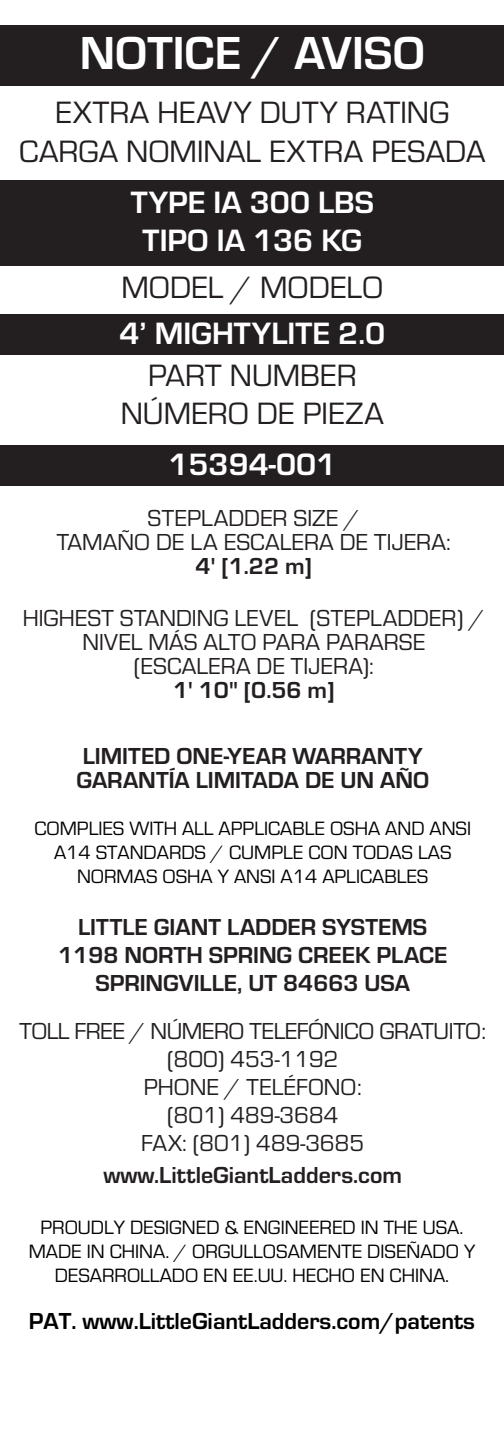
<style>
.page{position:relative;width:504px;height:1441px;background:#fff}
.page>*{position:absolute;margin:0;border:0;box-sizing:border-box;transform-origin:0 0}
.t1{font:700 48px "Eurostile";color:#fff}
.t2{font:32px/38.4px "Eurostile";color:#231f20;text-align:center}
.t3{font:700 32px/38.4px "Eurostile";color:#fff;text-align:center}
.t4{font:24px/28px "Eurostile";color:#231f20;text-align:center}
.t5{font:700 24px/28px "Eurostile";color:#231f20;text-align:center}
.t6{font:700 24px "Eurostile";color:#010101}
.t7{font:20px/24px "Eurostile";color:#010101;text-align:center}
</style>
<div class="page">
<div style="left:0;top:25px;width:504px;height:60px;background:#231f20"></div>
<div style="left:0;top:180px;width:504px;height:86px;background:#231f20"></div>
<div style="left:0;top:314px;width:504px;height:40px;background:#231f20"></div>
<div style="left:0;top:445px;width:504px;height:40px;background:#231f20"></div>
<h1 class="t1" style="left:80px;top:19px;width:346px">NOTICE / AVISO</h1>
<h2 class="t2" style="left:19px;top:92px;width:468px">EXTRA HEAVY DUTY RATING<br>CARGA NOMINAL EXTRA PESADA</h2>
<h2 class="t3" style="left:131px;top:180px;width:245px">TYPE IA 300 LBS<br>TIPO IA 136 KG</h2>
<h2 class="t2" style="left:121px;top:266px;width:263px">MODEL / MODELO</h2>
<h2 class="t3" style="left:120px;top:312px;width:267px">4’ MIGHTYLITE 2.0</h2>
<h2 class="t2" style="left:121px;top:355px;width:265px">PART NUMBER<br>NÚMERO DE PIEZA</h2>
<h2 class="t3" style="left:168px;top:443px;width:169px">15394-001</h2>
<p class="t4" style="left:57px;top:505px;width:396px;line-height:24px">STEPLADDER SIZE /<br>TAMAÑO DE LA ESCALERA DE TIJERA:</p>
<p class="t5" style="left:196px;top:550px;width:118px">4' [1.22 m]</p>
<p class="t4" style="left:23px;top:604px;width:463px;line-height:24px">HIGHEST STANDING LEVEL (STEPLADDER) /<br>NIVEL MÁS ALTO PARA PARARSE (ESCALERA DE TIJERA):</p>
<p class="t5" style="left:173px;top:674px;width:163px">1' 10" [0.56 m]</p>
<p class="t5" style="left:76px;top:742px;width:354px;line-height:24px;text-align:left">LIMITED ONE-YEAR WARRANTY<br>GARANTÍA LIMITADA DE UN AÑO</p>
<p class="t7" style="left:34px;top:815px;width:438px">COMPLIES WITH ALL APPLICABLE OSHA AND ANSI<br>A14 STANDARDS / CUMPLE CON TODAS LAS<br>NORMAS OSHA Y ANSI A14 APLICABLES</p>
<p class="t5" style="left:58px;top:911px;width:391px">LITTLE GIANT LADDER SYSTEMS<br>1198 NORTH SPRING CREEK PLACE<br>SPRINGVILLE, UT 84663 USA</p>
<p class="t4" style="left:20px;top:1016px;width:468px">TOLL FREE / NÚMERO TELEFÓNICO GRATUITO: (800) 453-1192<br>PHONE / TELÉFONO:<br>(801) 489-3684<br>FAX: (801) 489-3685</p>
<p class="t5" style="left:103px;top:1159px;width:300px">www.LittleGiantLadders.com</p>
<p class="t7" style="left:29px;top:1214px;width:448px">PROUDLY DESIGNED &amp; ENGINEERED IN THE USA.<br>MADE IN CHINA. / ORGULLOSAMENTE DISEÑADO Y<br>DESARROLLADO EN EE.UU. HECHO EN CHINA.</p>
<p class="t6" style="left:29px;top:1303px;width:448px">PAT. www.LittleGiantLadders.com/patents</p>
</div>
